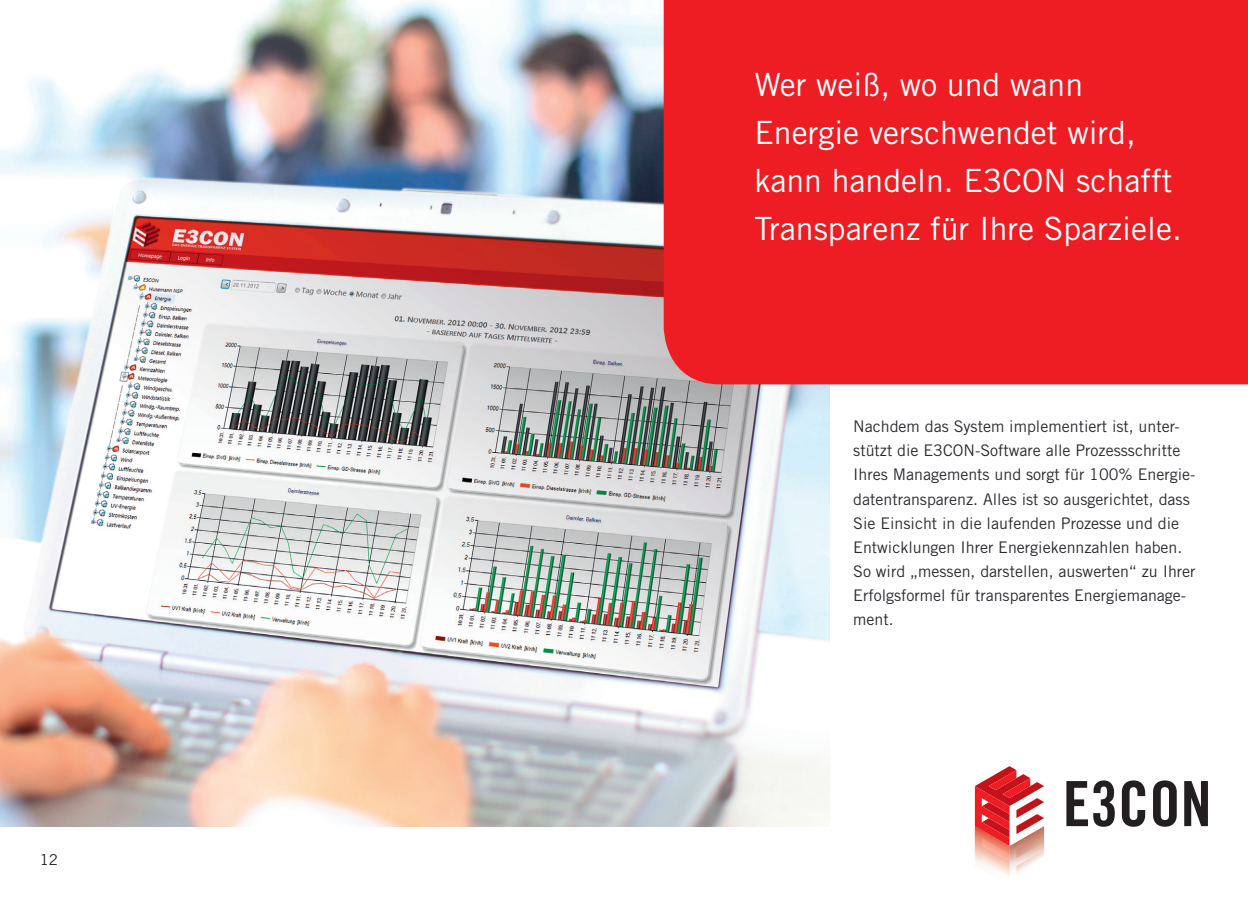
<style>
.page{position:relative;width:1248px;height:908px;background:#fff}
.page>*{position:absolute;margin:0;border:0;box-sizing:border-box;transform-origin:0 0}
.t1{font:62.4px "Trade Gothic LT Std Bd Cn 20";color:#231f20}
.Headline_1{font:32px/48px "Trade Gothic LT Std";color:#fff}
.Fliesstext_1{font:16px/24px "Trade Gothic LT Std";color:#2d2b31}
.t2{font:15px "Trade Gothic LT Std";color:#231f20}
</style>
<div class="page">
<img style="left:0;top:0;width:829px;height:825px">
<div style="left:663px;top:0;width:584px;height:384px;background:#ee1d23"></div>
<svg style="left:974px;top:766px;width:69px;height:110px"></svg>
<p class="t2" style="left:40px;top:850px;width:20px">12</p>
<p class="Headline_1" style="left:754px;top:60px;width:429px">Wer weiß, wo und wann<br>Energie verschwendet wird, kann handeln. E3CON schafft<br>Transparenz für Ihre Sparziele.</p>
<p class="Fliesstext_1" style="left:853px;top:414px;width:344px">Nachdem das System implementiert ist, unter&shy;stützt die E3CON-Software alle Prozessschritte Ihres Managements und sorgt für 100% Energie&shy;datentransparenz. Alles ist so ausgerichtet, dass Sie Einsicht in die laufenden Prozesse und die Entwicklungen Ihrer Energiekennzahlen haben.<br>So wird „messen, darstellen, auswerten“ zu Ihrer Erfolgsformel für transparentes Energiemanage&shy;ment.</p>
<p class="t1" style="left:1062px;top:765px;width:150px">E3CON</p>
</div>
